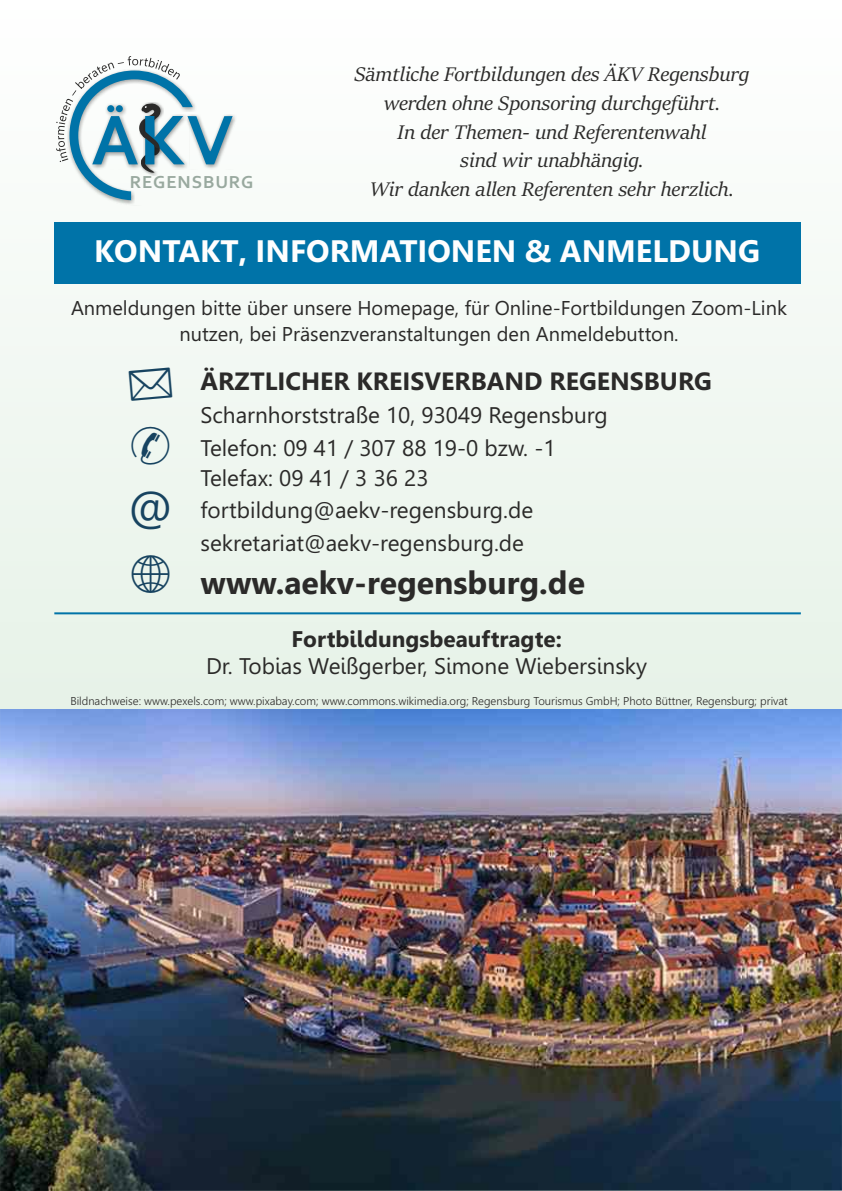
<style>
.page{position:relative;width:842px;height:1191px;background:#fff}
.page>*{position:absolute;margin:0;border:0;box-sizing:border-box;transform-origin:0 0}
.t1{font:47.4px "Leelawadee UI";color:#174360}
.t2{font:700 32px "Leelawadee UI";color:#2b2a29}
.t3{font:700 31px "Leelawadee UI";color:#fefefe}
.t4{font:700 25px "Leelawadee UI";color:#2b2a29}
.t5{font:22.6px/32.8px "Leelawadee UI";color:#2b2a29}
.t6{font:22.6px "Leelawadee";color:#2b2a29}
.t7{font:700 22.6px "Leelawadee";color:#2b2a29}
.t8{font:italic 22px/28.6px "Sitka Display";color:#2b2a29;text-align:center}
.t9{font:20px/26.6px "Leelawadee UI";color:#2b2a29;text-align:center}
.t10{font:700 18.2px "Corbel";letter-spacing:.045em;color:#99a99f}
.t11{font:300 11.4px "Leelawadee UI";color:#2b2a29}
</style>
<div class="page">
<div style="left:0;top:0;width:842px;height:1191px;background:linear-gradient(to right,#f1f7f1,#f3f8f3)"></div>
<img style="left:0;top:710px;width:842px;height:481px">
<div style="left:54px;top:222px;width:747px;height:61px;background:#0073a8"></div>
<hr style="left:54px;top:612px;width:747px;height:2px;background:#0073a8">
<img style="left:233px;top:114px;width:4px;height:55px">
<img style="left:68px;top:200px;width:129px;height:5px">
<svg style="left:56px;top:56px;width:177px;height:144px"></svg>
<svg style="left:132px;top:426px;width:38px;height:39px"></svg>
<svg style="left:129px;top:367px;width:43px;height:34px"></svg>
<svg style="left:132px;top:554px;width:38px;height:39px"></svg>
<p class="t10" style="left:130px;top:175px;width:125px">REGENSBURG</p>
<p class="t8" style="left:354px;top:61px;width:396px">Sämtliche Fortbildungen des ÄKV Regensburg werden ohne Sponsoring durchgeführt.<br>In der Themen- und Referentenwahl<br>sind wir unabhängig.<br>Wir danken allen Referenten sehr herzlich.</p>
<h3 class="t3" style="left:94px;top:239px;width:668px">KONTAKT, INFORMATIONEN &amp; ANMELDUNG</h3>
<p class="t9" style="left:71px;top:296px;width:717px">Anmeldungen bitte über unsere Homepage, für Online-Fortbildungen Zoom-Link nutzen, bei Präsenzveranstaltungen den Anmeldebutton.</p>
<h1 class="t1" style="left:128px;top:490px;width:47px">@</h1>
<p class="t4" style="left:200px;top:371px;width:513px">ÄRZTLICHER KREISVERBAND REGENSBURG</p>
<p class="t5" style="left:200px;top:401px;width:409px">Scharnhorststraße 10, 93049 Regensburg<br>Telefon: 09 41 / 307 88 19-0 bzw. -1</p>
<p class="t5" style="left:200px;top:463px;width:334px">Telefax: 09 41 / 3 36 23 fortbildung@aekv-regensburg.de</p>
<p class="t5" style="left:200px;top:529px;width:325px">sekretariat@aekv-regensburg.de</p>
<h2 class="t2" style="left:200px;top:570px;width:386px">www.aekv-regensburg.de</h2>
<p class="t7" style="left:291px;top:625px;width:272px">Fortbildungsbeauftragte:</p>
<p class="t6" style="left:206px;top:652px;width:443px">Dr. Tobias Weißgerber, Simone Wiebersinsky</p>
<p class="t11" style="left:70px;top:696px;width:719px">Bildnachweise: www.pexels.com; www.pixabay.com; www.commons.wikimedia.org; Regensburg Tourismus GmbH; Photo Büttner, Regensburg; privat</p>
</div>
